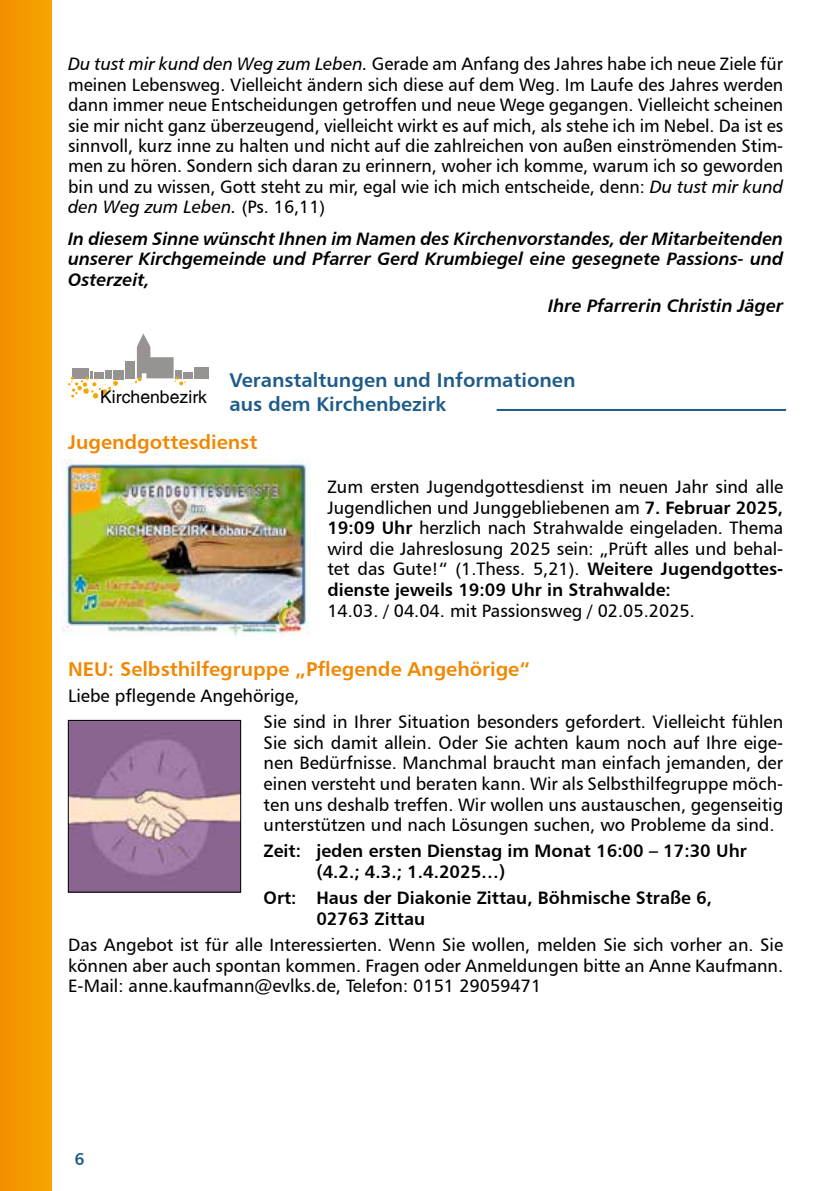
<style>
.page{position:relative;width:840px;height:1191px;background:#fff}
.page>*{position:absolute;margin:0;border:0;box-sizing:border-box;transform-origin:0 0}
.t1{font:20px "Humanist 777 BT Bold B";color:#f18700}
.t2{font:20px/24px "Humanist 777 BT Bold B";color:#1d5b89}
.t3{font:18px/20.6px "Humanist 777 BT Roman B";color:#000;text-align:justify}
.t4{font:18px/20.4px "Humanist 777 BT Bold Italic B";color:#000;text-align:justify}
.t5{font:18px/20.6px "Humanist 777 BT Bold B";color:#000}
.t6{font:18px "Humanist 777 BT Italic B";color:#000}
.t7{font:17.6px "Switzerland Plain";color:#000}
.t8{font:17px "Humanist 777 BT Bold B";color:#1d5b89}
.s1{font-family:"Humanist 777 BT Italic B"}
.s2{font-family:"Humanist 777 BT Roman B"}
.s3{font-family:"Humanist 777 BT Bold B"}
</style>
<div class="page">
<div style="left:0;top:0;width:51px;height:1191px;background:#f59a00"></div>
<hr style="left:496px;top:409px;width:289px;height:2px;background:#1d5b89">
<div style="left:72px;top:368px;width:16px;height:11px;background:#979392"></div>
<div style="left:105px;top:370px;width:7px;height:8px;background:#979392"></div>
<div style="left:113px;top:370px;width:11px;height:9px;background:#979392"></div>
<div style="left:125px;top:361px;width:10px;height:18px;background:#979392"></div>
<div style="left:182px;top:372px;width:10px;height:7px;background:#979392"></div>
<div style="left:194px;top:367px;width:14px;height:12px;background:#979392"></div>
<svg style="left:132px;top:333px;width:54px;height:52px"></svg>
<svg style="left:68px;top:371px;width:52px;height:27px"></svg>
<img style="left:61px;top:459px;width:249px;height:177px">
<img style="left:70px;top:722px;width:169px;height:168px">
<div style="left:68px;top:720px;width:173px;height:172px;border:1px solid #000"></div>
<p class="t3" style="left:68px;top:54px;width:716px"><span class="s1">Du tust mir kund den Weg zum Leben.</span> Gerade am Anfang des Jahres habe ich neue Ziele für meinen Lebensweg. Vielleicht ändern sich diese auf dem Weg. Im Laufe des Jahres werden dann immer neue Entscheidungen getroffen und neue Wege gegangen. Vielleicht scheinen sie mir nicht ganz überzeugend, vielleicht wirkt es auf mich, als stehe ich im Nebel. Da ist es sinnvoll, kurz inne zu halten und nicht auf die zahlreichen von außen einströmenden Stim&shy;men zu hören. Sondern sich daran zu erinnern, woher ich komme, warum ich so geworden bin und zu wissen, Gott steht zu mir, egal wie ich mich entscheide, denn: <span class="s1">Du tust mir kund</span></p>
<p class="t6" style="left:68px;top:196px;width:258px">den Weg zum Leben. <span class="s2">(Ps. 16,11)</span></p>
<p class="t4" style="left:68px;top:228px;width:716px">In diesem Sinne wünscht Ihnen im Namen des Kirchenvorstandes, der Mitarbeitenden unserer Kirchgemeinde und Pfarrer Gerd Krumbiegel eine gesegnete Passions- und Osterzeit,</p>
<p class="t4" style="left:548px;top:295px;width:236px">Ihre Pfarrerin Christin Jäger</p>
<p class="t7" style="left:100px;top:386px;width:108px">Kirchenbezirk</p>
<p class="t2" style="left:229px;top:367px;width:347px">Veranstaltungen und Informationen aus dem Kirchenbezirk</p>
<p class="t1" style="left:68px;top:429px;width:191px">Jugendgottesdienst</p>
<p class="t3" style="left:327px;top:476px;width:457px">Zum ersten Jugendgottesdienst im neuen Jahr sind alle Jugendlichen und Junggebliebenen am <span class="s3">7. Februar 2025, 19:09 Uhr</span> herzlich nach Strahwalde eingeladen. Thema wird die Jahreslosung 2025 sein: „Prüft alles und behal&shy;tet das Gute!“ (1.Thess. 5,21). <span class="s3">Weitere Jugendgottes-</span></p>
<p class="t5" style="left:327px;top:579px;width:345px">dienste jeweils 19:09 Uhr in Strahwalde:</p>
<p class="t3" style="left:327px;top:600px;width:369px">14.03. / 04.04. mit Passionsweg / 02.05.2025.</p>
<p class="t1" style="left:68px;top:656px;width:463px">NEU: Selbsthilfegruppe „Pflegende Angehörige“</p>
<p class="t3" style="left:263px;top:682px;width:521px;line-height:26.2px;text-indent:-195px">Liebe pflegende Angehörige,<br>Sie sind in Ihrer Situation besonders gefordert. Vielleicht fühlen</p>
<p class="t3" style="left:263px;top:731px;width:521px">Sie sich damit allein. Oder Sie achten kaum noch auf Ihre eige&shy;nen Bedürfnisse. Manchmal braucht man einfach jemanden, der einen versteht und beraten kann. Wir als Selbsthilfegruppe möch&shy;ten uns deshalb treffen. Wir wollen uns austauschen, gegenseitig unterstützen und nach Lösungen suchen, wo Probleme da sind.</p>
<p class="t5" style="left:316px;top:840px;width:432px;text-indent:-53px">Zeit: jeden ersten Dienstag im Monat 16:00 – 17:30 Uhr (4.2.; 4.3.; 1.4.2025…)</p>
<p class="t5" style="left:316px;top:887px;width:397px;text-indent:-53px">Ort: Haus der Diakonie Zittau, Böhmische Straße 6,<br>02763 Zittau</p>
<p class="t3" style="left:68px;top:934px;width:716px">Das Angebot ist für alle Interessierten. Wenn Sie wollen, melden Sie sich vorher an. Sie können aber auch spontan kommen. Fragen oder Anmeldungen bitte an Anne Kaufmann.<br>E-Mail: anne.kaufmann@evlks.de, Telefon: 0151 29059471</p>
<p class="t8" style="left:74px;top:1148px;width:12px">6</p>
</div>
